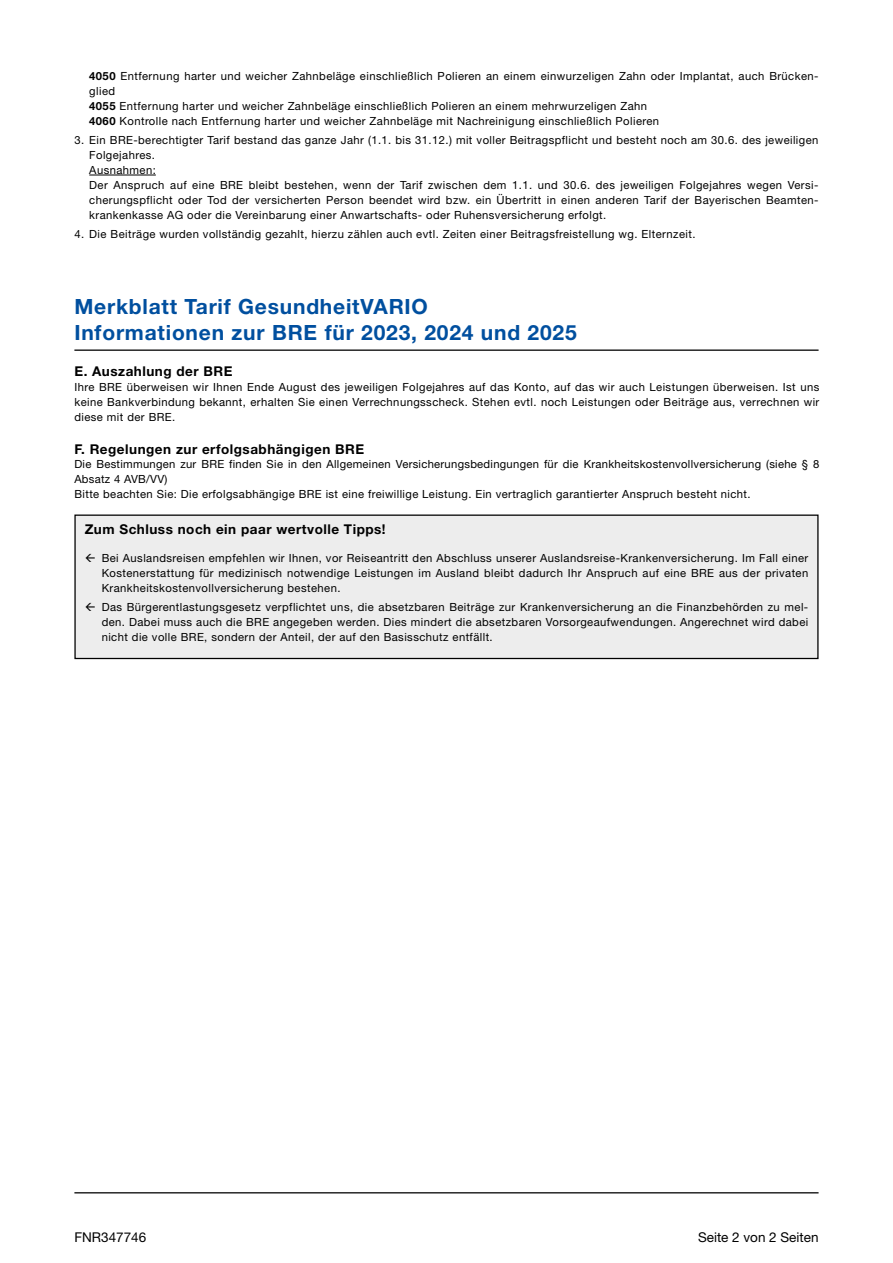
<style>
.page{position:relative;width:893px;height:1263px;background:#fff}
.page>*{position:absolute;margin:0;border:0;box-sizing:border-box;transform-origin:0 0}
.t1{font:700 21px/25.5px "Helvetica Neue LT Pro";letter-spacing:.035em;color:#004f9f}
.t2{font:700 13.5px "Helvetica Neue LT Pro";letter-spacing:.04em;color:#000}
.t3{font:13.5px "Helvetica Neue LT Pro";color:#000}
.t4{font:11.25px/14.9px "Helvetica Neue LT Pro";letter-spacing:.04em;color:#000;text-align:justify}
.s1{font-weight:700}
</style>
<div class="page">
<hr style="left:74px;top:1192px;width:745px;height:1px;background:#000">
<hr style="left:74px;top:349px;width:745px;height:2px;background:#000">
<div style="left:75px;top:515px;width:743px;height:143px;background:#ededed"></div>
<div style="left:74px;top:514px;width:745px;height:145px;border:1px solid #000"></div>
<hr style="left:89px;top:175px;width:67px;height:1px;background:#000">
<p class="t4" style="left:89px;top:69px;width:731px;text-align:left"><span class="s1">4050</span> Entfernung harter und weicher Zahnbeläge einschließlich Polieren an einem einwurzeligen Zahn oder Implantat, auch Brücken&shy;glied<br><span class="s1">4055</span> Entfernung harter und weicher Zahnbeläge einschließlich Polieren an einem mehrwurzeligen Zahn<br><span class="s1">4060</span> Kontrolle nach Entfernung harter und weicher Zahnbeläge mit Nachreinigung einschließlich Polieren</p>
<p class="t4" style="left:89px;top:132px;width:731px;text-align:left;text-indent:-15px">3. Ein BRE-berechtigter Tarif bestand das ganze Jahr (1.1. bis 31.12.) mit voller Beitragspflicht und besteht noch am 30.6. des jeweiligen Folgejahres.<br>Ausnahmen:<br>Der Anspruch auf eine BRE bleibt bestehen, wenn der Tarif zwischen dem 1.1. und 30.6. des jeweiligen Folgejahres wegen Versi&shy;cherungspflicht oder Tod der versicherten Person beendet wird bzw. ein Übertritt in einen anderen Tarif der Bayerischen Beamten&shy;krankenkasse AG oder die Vereinbarung einer Anwartschafts- oder Ruhensversicherung erfolgt.</p>
<p class="t4" style="left:74px;top:226px;width:623px">4. Die Beiträge wurden vollständig gezahlt, hierzu zählen auch evtl. Zeiten einer Beitragsfreistellung wg. Elternzeit.</p>
<h1 class="t1" style="left:74px;top:293px;width:504px">Merkblatt Tarif GesundheitVARIO<br>Informationen zur BRE für 2023, 2024 und 2025</h1>
<p class="t2" style="left:74px;top:363px;width:160px">E. Auszahlung der BRE</p>
<p class="t4" style="left:74px;top:379px;width:746px">Ihre BRE überweisen wir Ihnen Ende August des jeweiligen Folgejahres auf das Konto, auf das wir auch Leistungen überweisen. Ist uns keine Bankverbindung bekannt, erhalten Sie einen Verrechnungsscheck. Stehen evtl. noch Leistungen oder Beiträge aus, verrechnen wir diese mit der BRE.</p>
<p class="t2" style="left:74px;top:440px;width:291px">F. Regelungen zur erfolgsabhängigen BRE</p>
<p class="t4" style="left:74px;top:457px;width:746px;text-align:left">Die Bestimmungen zur BRE finden Sie in den Allgemeinen Versicherungsbedingungen für die Krankheitskostenvollversicherung (siehe § 8<br>Absatz 4 AVB/VV)<br>Bitte beachten Sie: Die erfolgsabhängige BRE ist eine freiwillige Leistung. Ein vertraglich garantierter Anspruch besteht nicht.</p>
<p class="t2" style="left:85px;top:521px;width:302px">Zum Schluss noch ein paar wertvolle Tipps!</p>
<p class="t4" style="left:102px;top:550px;width:708px">Bei Auslandsreisen empfehlen wir Ihnen, vor Reiseantritt den Abschluss unserer Auslandsreise-Krankenversicherung. Im Fall einer Kostenerstattung für medizinisch notwendige Leistungen im Ausland bleibt dadurch Ihr Anspruch auf eine BRE aus der privaten Krankheitskostenvollversicherung bestehen.</p>
<p class="t4" style="left:102px;top:599px;width:708px">Das Bürgerentlastungsgesetz verpflichtet uns, die absetzbaren Beiträge zur Krankenversicherung an die Finanzbehörden zu mel&shy;den. Dabei muss auch die BRE angegeben werden. Dies mindert die absetzbaren Vorsorgeaufwendungen. Angerechnet wird dabei nicht die volle BRE, sondern der Anteil, der auf den Basisschutz entfällt.</p>
<p class="t3" style="left:74px;top:1229px;width:73px">FNR347746</p>
<p class="t3" style="left:698px;top:1229px;width:122px">Seite 2 von 2 Seiten</p>
</div>
